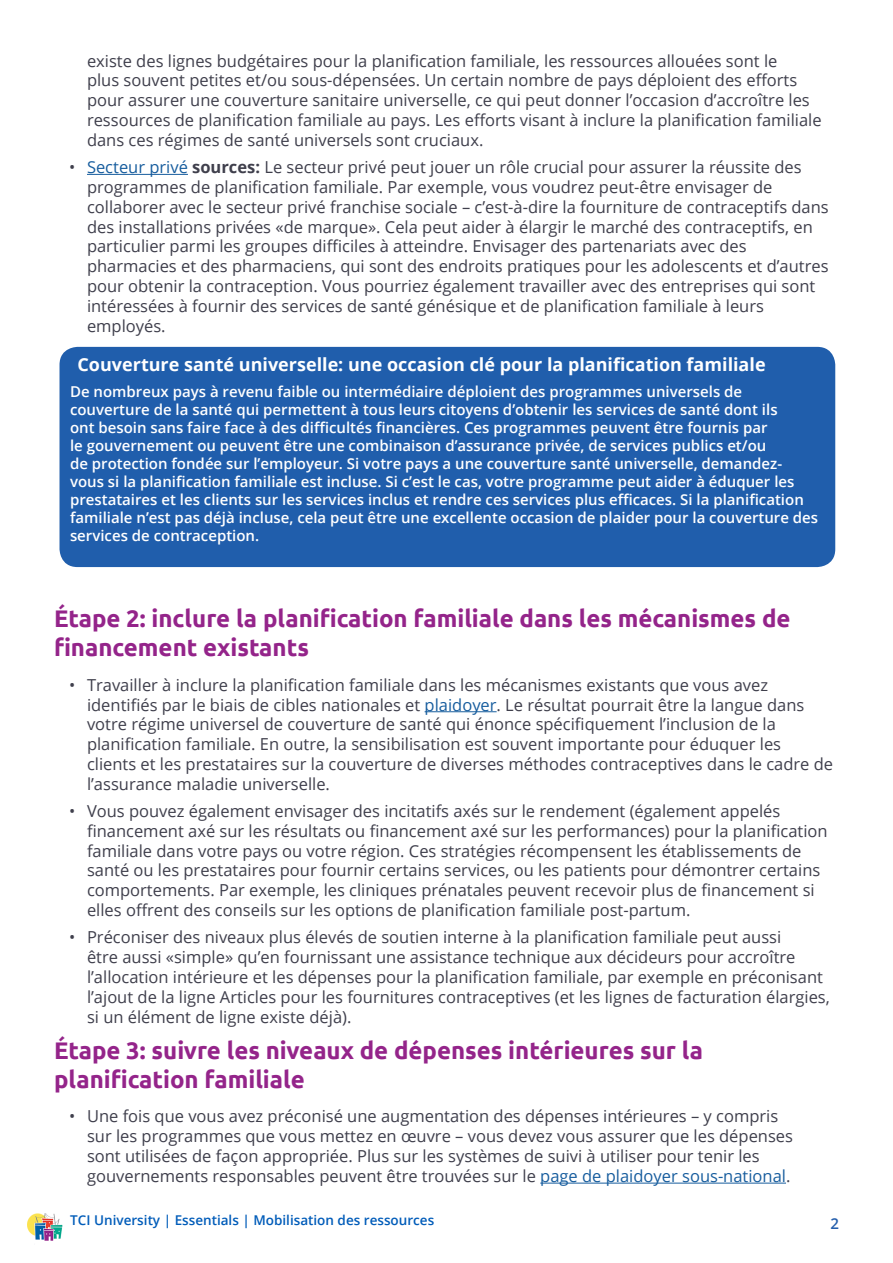
<style>
.page{position:relative;width:893px;height:1263px;background:#fff}
.page>*{position:absolute;margin:0;border:0;box-sizing:border-box;transform-origin:0 0}
.H3_Purple{font:700 24px/28.8px "Ubuntu";color:#94248a}
.Box_Text_Title{font:700 18px "Open Sans";color:#fff}
.t1{font:16.5px/19.8px "Open Sans";color:#3f3f4c}
.Box_Text{font:600 15px/18px "Open Sans";color:#fff}
.t2{font:600 15px "Open Sans";color:#245eac}
.t3{font:600 13.5px "Open Sans";color:#005cb9}
.s1{color:#175d9e}
.s2{font-weight:700}
</style>
<div class="page">
<img style="left:27px;top:1214px;width:36px;height:27px">
<hr style="left:87px;top:174px;width:101px;height:1px;background:#175d9e">
<hr style="left:425px;top:711px;width:72px;height:1px;background:#175d9e">
<hr style="left:540px;top:1183px;width:246px;height:1px;background:#175d9e">
<div style="left:60px;top:347px;width:775px;height:220px;background:#205eac;border-radius:18px"></div>
<p class="t1" style="left:87px;top:50px;width:736px">existe des lignes budgétaires pour la planification familiale, les ressources allouées sont le<br>plus souvent petites et/ou sous-dépensées. Un certain nombre de pays déploient des efforts pour assurer une couverture sanitaire universelle, ce qui peut donner l’occasion d’accroître les ressources de planification familiale au pays. Les efforts visant à inclure la planification familiale dans ces régimes de santé universels sont cruciaux.</p>
<p class="t1" style="left:87px;top:157px;width:743px;text-indent:-18px">• <span class="s1">Secteur privé</span> <span class="s2">sources:</span> Le secteur privé peut jouer un rôle crucial pour assurer la réussite des programmes de planification familiale. Par exemple, vous voudrez peut-être envisager de collaborer avec le secteur privé franchise sociale – c’est-à-dire la fourniture de contraceptifs dans des installations privées «de marque». Cela peut aider à élargir le marché des contraceptifs, en particulier parmi les groupes difficiles à atteindre. Envisager des partenariats avec des pharmacies et des pharmaciens, qui sont des endroits pratiques pour les adolescents et d’autres pour obtenir la contraception. Vous pourriez également travailler avec des entreprises qui sont intéressées à fournir des services de santé génésique et de planification familiale à leurs employés.</p>
<p class="Box_Text_Title" style="left:78px;top:352px;width:690px">Couverture santé universelle: une occasion clé pour la planification familiale</p>
<p class="Box_Text" style="left:70px;top:382px;width:750px">De nombreux pays à revenu faible ou intermédiaire déploient des programmes universels de couverture de la santé qui permettent à tous leurs citoyens d’obtenir les services de santé dont ils<br>ont besoin sans faire face à des difficultés financières. Ces programmes peuvent être fournis par<br>le gouvernement ou peuvent être une combinaison d’assurance privée, de services publics et/ou<br>de protection fondée sur l’employeur. Si votre pays a une couverture santé universelle, demandez&shy;vous si la planification familiale est incluse. Si c’est le cas, votre programme peut aider à éduquer les prestataires et les clients sur les services inclus et rendre ces services plus efficaces. Si la planification familiale n’est pas déjà incluse, cela peut être une excellente occasion de plaider pour la couverture des services de contraception.</p>
<p class="H3_Purple" style="left:54px;top:604px;width:738px">Étape 2: inclure la planification familiale dans les mécanismes de financement existants</p>
<p class="t1" style="left:87px;top:674px;width:748px;text-indent:-18px">• Travailler à inclure la planification familiale dans les mécanismes existants que vous avez identifiés par le biais de cibles nationales et <span class="s1">plaidoyer</span>. Le résultat pourrait être la langue dans votre régime universel de couverture de santé qui énonce spécifiquement l’inclusion de la planification familiale. En outre, la sensibilisation est souvent importante pour éduquer les clients et les prestataires sur la couverture de diverses méthodes contraceptives dans le cadre de l’assurance maladie universelle.</p>
<p class="t1" style="left:87px;top:801px;width:742px;text-indent:-18px">• Vous pouvez également envisager des incitatifs axés sur le rendement (également appelés financement axé sur les résultats ou financement axé sur les performances) pour la planification familiale dans votre pays ou votre région. Ces stratégies récompensent les établissements de santé ou les prestataires pour fournir certains services, ou les patients pour démontrer certains comportements. Par exemple, les cliniques prénatales peuvent recevoir plus de financement si elles offrent des conseils sur les options de planification familiale post-partum.</p>
<p class="t1" style="left:87px;top:927px;width:744px;text-indent:-18px">• Préconiser des niveaux plus élevés de soutien interne à la planification familiale peut aussi<br>être aussi «simple» qu’en fournissant une assistance technique aux décideurs pour accroître l’allocation intérieure et les dépenses pour la planification familiale, par exemple en préconisant l’ajout de la ligne Articles pour les fournitures contraceptives (et les lignes de facturation élargies, si un élément de ligne existe déjà).</p>
<p class="H3_Purple" style="left:54px;top:1035px;width:650px">Étape 3: suivre les niveaux de dépenses intérieures sur la planification familiale</p>
<p class="t1" style="left:87px;top:1106px;width:708px;text-indent:-18px">• Une fois que vous avez préconisé une augmentation des dépenses intérieures – y compris sur les programmes que vous mettez en œuvre – vous devez vous assurer que les dépenses sont utilisées de façon appropriée. Plus sur les systèmes de suivi à utiliser pour tenir les gouvernements responsables peuvent être trouvées sur le <span class="s1">page de plaidoyer sous-national</span>.</p>
<p class="t3" style="left:70px;top:1211px;width:365px">TCI University | Essentials | Mobilisation des ressources</p>
<p class="t2" style="left:830px;top:1214px;width:10px">2</p>
</div>
